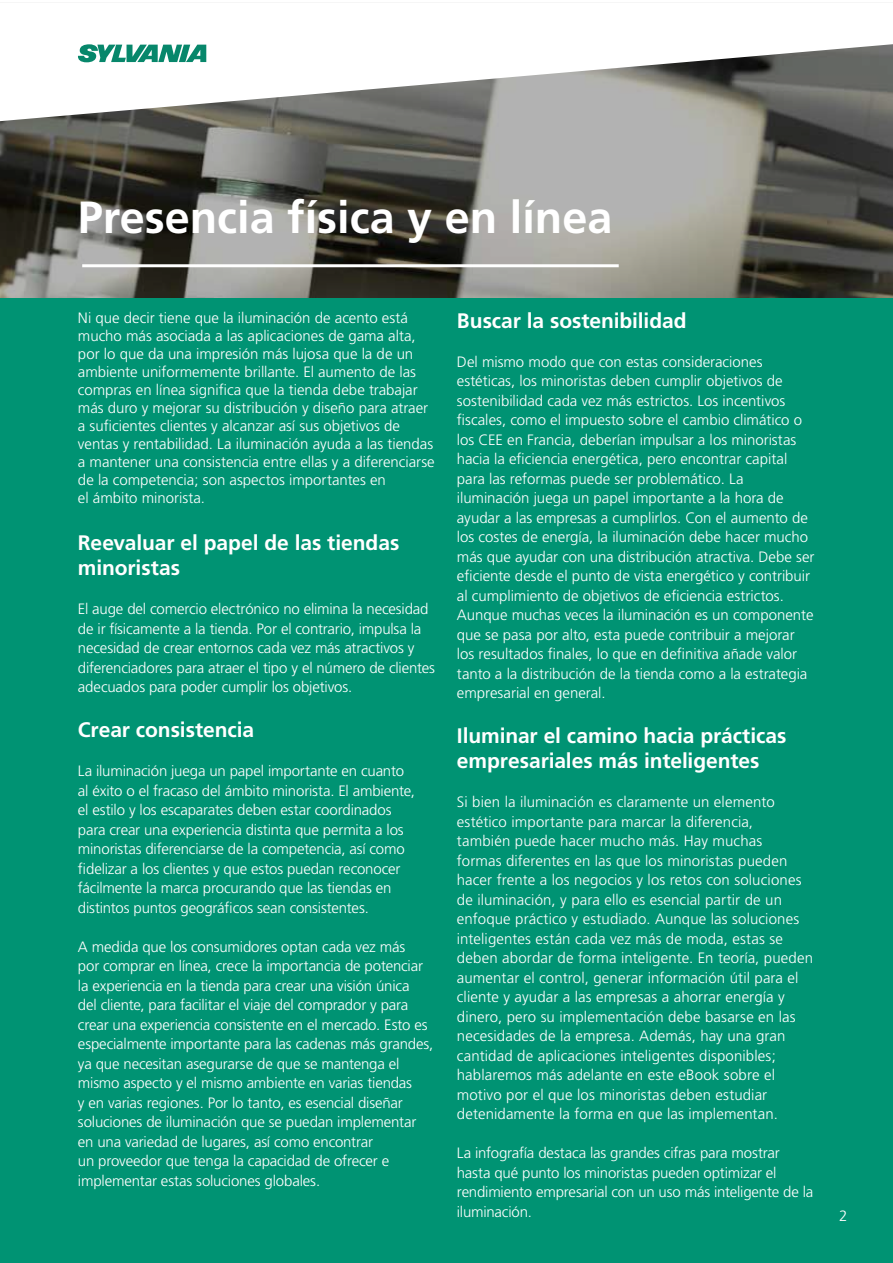
<style>
.page{position:relative;width:893px;height:1263px;background:#fff}
.page>*{position:absolute;margin:0;border:0;box-sizing:border-box;transform-origin:0 0}
.t1{font:700 45px "Frutiger";color:#fff}
.t2{font:700 21px/25.2px "Frutiger";letter-spacing:-.005em;color:#fff}
.t3{font:300 15px/19.5px "Frutiger";letter-spacing:-.005em;color:#fff}
</style>
<div class="page">
<div style="left:0;top:298px;width:893px;height:965px;background:#009373"></div>
<svg style="left:0;top:121px;width:893px;height:177px;background:#6e6e67"></svg>
<svg style="left:3px;top:44px;width:890px;height:77px"></svg>
<svg style="left:78px;top:44px;width:128px;height:18px"></svg>
<hr style="left:82px;top:264px;width:537px;height:3px;background:#fff">
<h1 class="t1" style="left:78px;top:191px;width:536px">Presencia física y en línea</h1>
<p class="t3" style="left:78px;top:309px;width:358px;line-height:18px">Ni que decir tiene que la iluminación de acento está mucho más asociada a las aplicaciones de gama alta, por lo que da una impresión más lujosa que la de un ambiente uniformemente brillante. El aumento de las compras en línea significa que la tienda debe trabajar más duro y mejorar su distribución y diseño para atraer a suficientes clientes y alcanzar así sus objetivos de ventas y rentabilidad. La iluminación ayuda a las tiendas a mantener una consistencia entre ellas y a diferenciarse de la competencia; son aspectos importantes en<br>el ámbito minorista.</p>
<h2 class="t2" style="left:78px;top:530px;width:323px">Reevaluar el papel de las tiendas minoristas</h2>
<p class="t3" style="left:78px;top:599px;width:359px">El auge del comercio electrónico no elimina la necesidad de ir físicamente a la tienda. Por el contrario, impulsa la necesidad de crear entornos cada vez más atractivos y diferenciadores para atraer el tipo y el número de clientes adecuados para poder cumplir los objetivos.</p>
<h2 class="t2" style="left:78px;top:717px;width:178px">Crear consistencia</h2>
<p class="t3" style="left:78px;top:761px;width:339px">La iluminación juega un papel importante en cuanto al éxito o el fracaso del ámbito minorista. El ambiente, el estilo y los escaparates deben estar coordinados para crear una experiencia distinta que permita a los minoristas diferenciarse de la competencia, así como fidelizar a los clientes y que estos puedan reconocer fácilmente la marca procurando que las tiendas en distintos puntos geográficos sean consistentes.</p>
<p class="t3" style="left:78px;top:936px;width:357px">A medida que los consumidores optan cada vez más<br>por comprar en línea, crece la importancia de potenciar la experiencia en la tienda para crear una visión única<br>del cliente, para facilitar el viaje del comprador y para crear una experiencia consistente en el mercado. Esto es especialmente importante para las cadenas más grandes, ya que necesitan asegurarse de que se mantenga el mismo aspecto y el mismo ambiente en varias tiendas<br>y en varias regiones. Por lo tanto, es esencial diseñar soluciones de iluminación que se puedan implementar en una variedad de lugares, así como encontrar<br>un proveedor que tenga la capacidad de ofrecer e implementar estas soluciones globales.</p>
<h2 class="t2" style="left:457px;top:308px;width:231px">Buscar la sostenibilidad</h2>
<p class="t3" style="left:457px;top:352px;width:359px">Del mismo modo que con estas consideraciones estéticas, los minoristas deben cumplir objetivos de sostenibilidad cada vez más estrictos. Los incentivos fiscales, como el impuesto sobre el cambio climático o los CEE en Francia, deberían impulsar a los minoristas hacia la eficiencia energética, pero encontrar capital para las reformas puede ser problemático. La iluminación juega un papel importante a la hora de ayudar a las empresas a cumplirlos. Con el aumento de los costes de energía, la iluminación debe hacer mucho más que ayudar con una distribución atractiva. Debe ser eficiente desde el punto de vista energético y contribuir al cumplimiento de objetivos de eficiencia estrictos.<br>Aunque muchas veces la iluminación es un componente que se pasa por alto, esta puede contribuir a mejorar los resultados finales, lo que en definitiva añade valor tanto a la distribución de la tienda como a la estrategia empresarial en general.</p>
<h2 class="t2" style="left:457px;top:723px;width:331px">Iluminar el camino hacia prácticas empresariales más inteligentes</h2>
<p class="t3" style="left:457px;top:792px;width:358px">Si bien la iluminación es claramente un elemento estético importante para marcar la diferencia,<br>también puede hacer mucho más. Hay muchas<br>formas diferentes en las que los minoristas pueden hacer frente a los negocios y los retos con soluciones de iluminación, y para ello es esencial partir de un enfoque práctico y estudiado. Aunque las soluciones inteligentes están cada vez más de moda, estas se deben abordar de forma inteligente. En teoría, pueden aumentar el control, generar información útil para el cliente y ayudar a las empresas a ahorrar energía y dinero, pero su implementación debe basarse en las necesidades de la empresa. Además, hay una gran cantidad de aplicaciones inteligentes disponibles; hablaremos más adelante en este eBook sobre el motivo por el que los minoristas deben estudiar detenidamente la forma en que las implementan.</p>
<p class="t3" style="left:457px;top:1143px;width:358px">La infografía destaca las grandes cifras para mostrar hasta qué punto los minoristas pueden optimizar el rendimiento empresarial con un uso más inteligente de la iluminación.</p>
<p class="t3" style="left:839px;top:1206px;width:10px">2</p>
</div>
